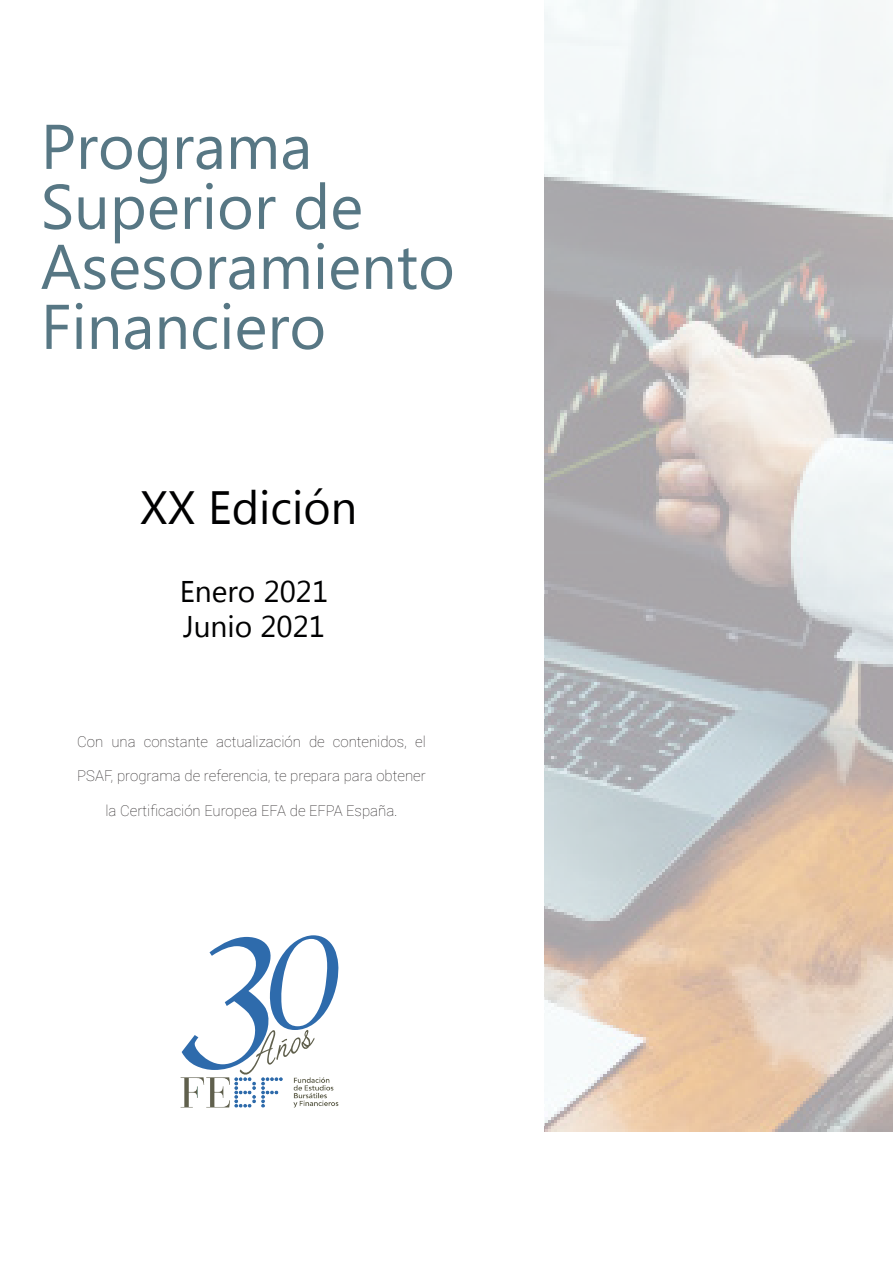
<style>
.page{position:relative;width:893px;height:1263px;background:#fff}
.page>*{position:absolute;margin:0;border:0;box-sizing:border-box;transform-origin:0 0}
.t1{font:63px "Microsoft New Tai Lue";color:#577784}
.t2{font:46.65px "Microsoft New Tai Lue";color:#000001}
.t3{font:29.85px "Microsoft New Tai Lue";color:#000001}
.t4{font:100 15px "Roboto";color:#231f20}
</style>
<div class="page">
<img style="left:544px;top:0;width:349px;height:1132px">
<img style="left:180px;top:936px;width:159px;height:172px">
<img style="left:239px;top:1030px;width:76px;height:47px">
<img style="left:182px;top:937px;width:89px;height:133px">
<img style="left:270px;top:935px;width:69px;height:95px">
<p class="t1" style="left:41px;top:110px;width:273px">Programa</p>
<p class="t1" style="left:41px;top:170px;width:324px">Superior de</p>
<p class="t1" style="left:41px;top:230px;width:416px">Asesoramiento</p>
<p class="t1" style="left:41px;top:290px;width:287px">Financiero</p>
<p class="t2" style="left:140px;top:481px;width:218px">XX Edición</p>
<p class="t3" style="left:180px;top:574px;width:150px">Enero 2021</p>
<p class="t3" style="left:183px;top:610px;width:144px">Junio 2021</p>
<p class="t4" style="left:77px;top:731px;width:350px">Con una constante actualización de contenidos, el</p>
<p class="t4" style="left:77px;top:766px;width:350px">PSAF, programa de referencia, te prepara para obtener</p>
<p class="t4" style="left:106px;top:800px;width:293px">la Certificación Europea EFA de EFPA España.</p>
</div>
